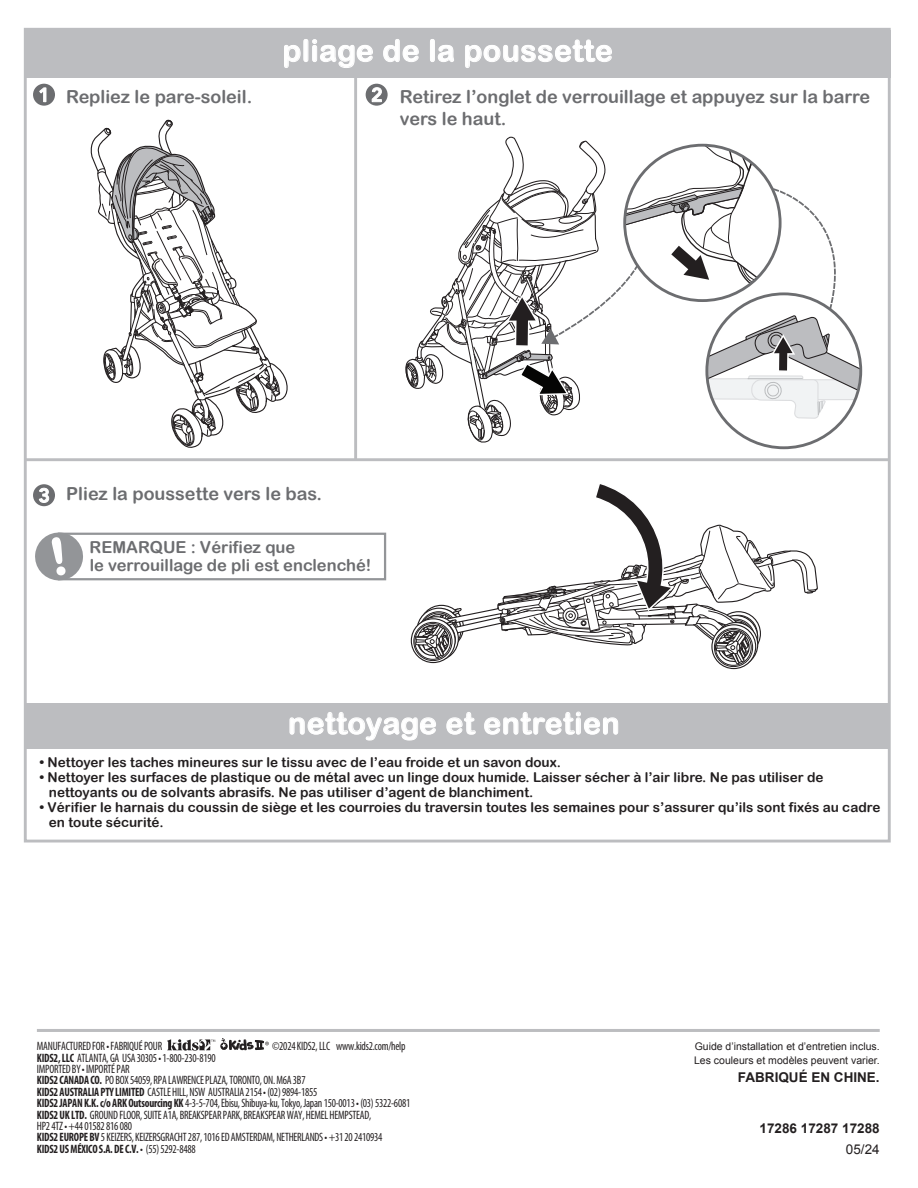
<style>
.page{position:relative;width:918px;height:1188px;background:#fff}
.page>*{position:absolute;margin:0;border:0;box-sizing:border-box;transform-origin:0 0}
.t1{font:30px "Arial Rounded MT Bold";letter-spacing:.02em;color:#fff}
.t2{font:18px/21.6px "Arial Rounded MT Bold";color:#6c6d70}
.t3{font:16.5px "Arial Rounded MT Bold";color:#6c6d70}
.t4{font:13.5px/15px "Arial Rounded MT Bold";color:#231f20}
.t5{font:700 13.5px "Arial";color:#231f20}
.t6{font:13.5px "Arial";color:#231f20}
.t7{font:condensed 12.15px/11.4px "Myriad Pro";letter-spacing:-.02em;color:#231f20;scale:.91 1}
.t8{font:10.5px/13.5px "Arial";color:#231f20}
.s1{font-weight:700}
</style>
<div class="page">
<div style="left:33px;top:84px;width:22px;height:22px;background:#6c6d70;border-radius:50%"></div>
<svg style="left:39px;top:87px;width:8px;height:15px"></svg>
<svg style="left:366px;top:84px;width:22px;height:22px"></svg>
<svg style="left:371px;top:87px;width:11px;height:15px"></svg>
<div style="left:33px;top:484px;width:22px;height:22px;background:#6c6d70;border-radius:50%"></div>
<svg style="left:39px;top:488px;width:10px;height:15px"></svg>
<div style="left:26px;top:30px;width:864px;height:48px;background:#bcbdc0"></div>
<div style="left:25px;top:703px;width:864px;height:46px;background:#bcbdc0"></div>
<hr style="left:37px;top:1029px;width:843px;height:3px;background:#bcbdc0">
<svg style="left:165px;top:119px;width:8px;height:8px"></svg>
<svg style="left:104px;top:127px;width:7px;height:9px"></svg>
<hr style="left:354px;top:78px;width:3px;height:381px;background:#bcbdc0">
<hr style="left:25px;top:458px;width:864px;height:3px;background:#bcbdc0">
<svg style="left:97px;top:145px;width:191px;height:303px"></svg>
<svg style="left:284px;top:39px;width:89px;height:29px"></svg>
<svg style="left:383px;top:39px;width:36px;height:23px"></svg>
<svg style="left:430px;top:39px;width:24px;height:23px"></svg>
<svg style="left:465px;top:40px;width:147px;height:28px"></svg>
<svg style="left:290px;top:712px;width:146px;height:28px"></svg>
<svg style="left:447px;top:712px;width:29px;height:22px"></svg>
<svg style="left:484px;top:712px;width:134px;height:22px"></svg>
<svg style="left:405px;top:141px;width:455px;height:529px"></svg>
<div style="left:705px;top:292px;width:157px;height:157px;border:3px solid #6c6d70;border-radius:50%"></div>
<div style="left:58px;top:533px;width:328px;height:47px;background:#fff;border:2px solid #939598"></div>
<svg style="left:167px;top:1038px;width:102px;height:13px"></svg>
<svg style="left:35px;top:532px;width:49px;height:49px"></svg>
<h1 class="t1" style="left:283px;top:33px;width:332px">pliage de la poussette</h1>
<h2 class="t2" style="left:66px;top:86px;width:188px">Repliez le pare-soleil.</h2>
<h2 class="t2" style="left:400px;top:86px;width:472px">Retirez l’onglet de verrouillage et appuyez sur la barre vers le haut.</h2>
<h2 class="t2" style="left:66px;top:482px;width:257px">Pliez la poussette vers le bas.</h2>
<h3 class="t3" style="left:90px;top:538px;width:207px">REMARQUE : Vérifiez que</h3>
<h3 class="t3" style="left:90px;top:556px;width:283px">le verrouillage de pli est enclenché!</h3>
<h1 class="t1" style="left:288px;top:705px;width:333px">nettoyage et entretien</h1>
<p class="t4" style="left:39px;top:754px;width:523px">• Nettoyer les taches mineures sur le tissu avec de l’eau froide et un savon doux.</p>
<p class="t4" style="left:49px;top:769px;width:776px;text-indent:-9px">• Nettoyer les surfaces de plastique ou de métal avec un linge doux humide. Laisser sécher à l’air libre. Ne pas utiliser de nettoyants ou de solvants abrasifs. Ne pas utiliser d’agent de blanchiment.</p>
<p class="t4" style="left:49px;top:799px;width:833px;text-indent:-9px">• Vérifier le harnais du coussin de siège et les courroies du traversin toutes les semaines pour s’assurer qu’ils sont fixés au cadre en toute sécurité.</p>
<p class="t7" style="left:37px;top:1041px;width:139px">MANUFACTURED FOR • FABRIQUÉ POUR</p>
<p class="t7" style="left:272px;top:1041px;width:148px">©2024 KIDS2, LLC www.kids2.com/help</p>
<p class="t7" style="left:37px;top:1052px;width:412px"><span class="s1">KIDS2, LLC</span> ATLANTA, GA USA 30305 • 1-800-230-8190<br>IMPORTED BY • IMPORTÉ PAR<br><span class="s1">KIDS2 CANADA CO.</span> PO BOX 54059, RPA LAWRENCE PLAZA, TORONTO, ON. M6A 3B7<br><span class="s1">KIDS2 AUSTRALIA PTY LIMITED</span> CASTLE HILL, NSW AUSTRALIA 2154 • (02) 9894-1855<br><span class="s1">KIDS2 JAPAN K.K. c/o ARK Outsourcing KK</span> 4-3-5-704, Ebisu, Shibuya-ku, Tokyo, Japan 150-0013 • (03) 5322-6081<br><span class="s1">KIDS2 UK LTD.</span> GROUND FLOOR, SUITE A1A, BREAKSPEAR PARK, BREAKSPEAR WAY, HEMEL HEMPSTEAD,<br>HP2 4TZ • +44 01582 816 080<br><span class="s1">KIDS2 EUROPE BV</span> 5 KEIZERS, KEIZERSGRACHT 287, 1016 ED AMSTERDAM, NETHERLANDS• +31 20 2410934<br><span class="s1">KIDS2 US MÉXICO S.A. DE C.V.</span> • (55) 5292-8488</p>
<p class="t8" style="left:694px;top:1040px;width:187px">Guide d’installation et d’entretien inclus.<br>Les couleurs et modèles peuvent varier.</p>
<p class="t5" style="left:738px;top:1068px;width:143px">FABRIQUÉ EN CHINE.</p>
<p class="t5" style="left:760px;top:1119px;width:122px">17286 17287 17288</p>
<p class="t6" style="left:846px;top:1140px;width:35px">05/24</p>
</div>
